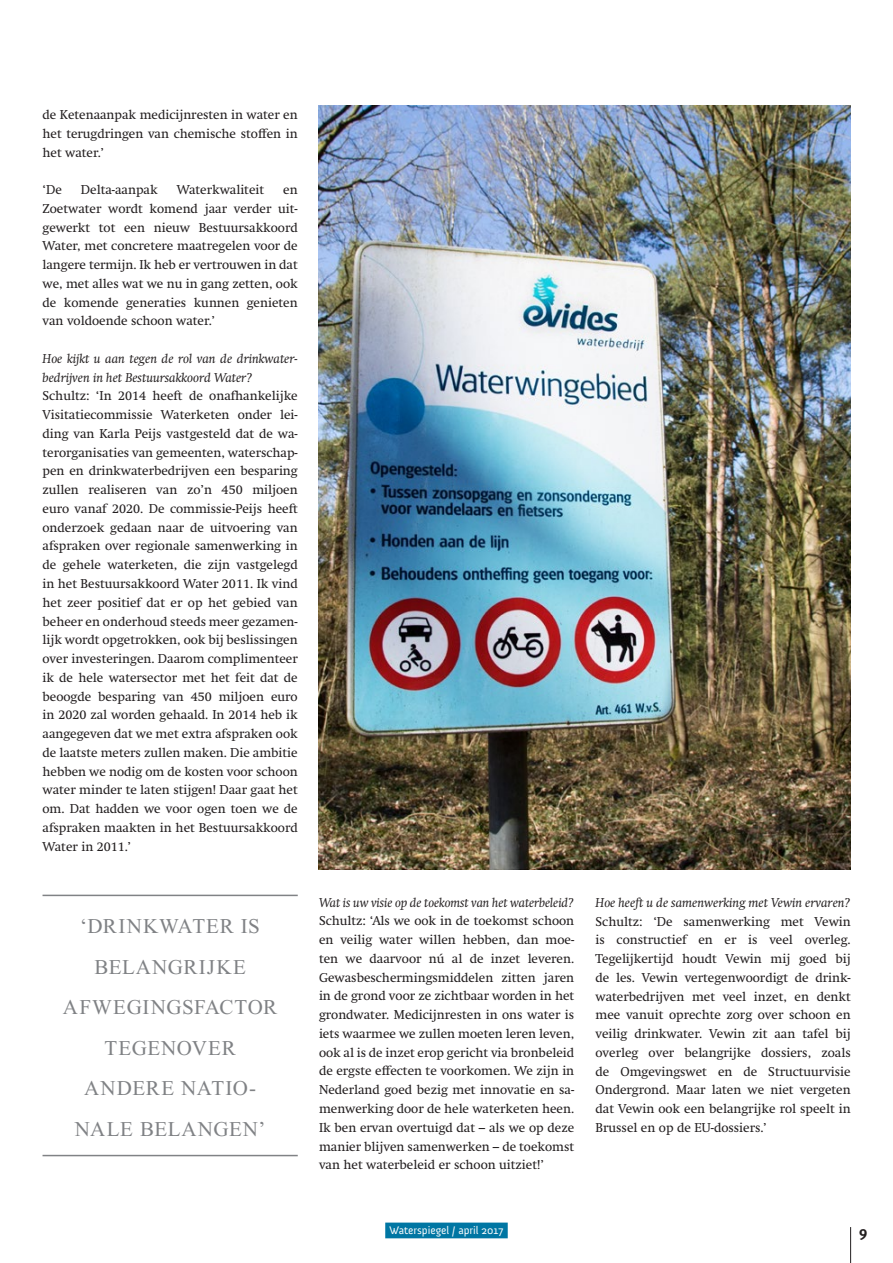
<style>
.page{position:relative;width:893px;height:1263px;background:#fff}
.page>*{position:absolute;margin:0;border:0;box-sizing:border-box;transform-origin:0 0}
.t1{font:21px/40.5px "Times New Roman";letter-spacing:.03em;color:#808285;text-align:center}
.t2{font:700 15px "Meta Plus";color:#231f20}
.t3{font:12.75px/18.8px "Swift";color:#231f20;text-align:justify}
.t4{font:italic 12.75px/18.8px "Swift";color:#231f20}
.t5{font:11.25px "Anivers";color:#fff}
</style>
<div class="page">
<hr style="left:850px;top:1227px;width:1px;height:36px;background:#231f20">
<div style="left:385px;top:1222px;width:123px;height:16px;background:#0076a3"></div>
<hr style="left:43px;top:895px;width:255px;height:1px;background:#808285">
<hr style="left:43px;top:1155px;width:255px;height:1px;background:#808285">
<img style="left:319px;top:105px;width:531px;height:764px">
<p class="t3" style="left:43px;top:105px;width:257px">de Ketenaanpak medicijnresten in water en het terugdringen van chemische stoffen in het water.’</p>
<p class="t3" style="left:43px;top:180px;width:21px">‘De</p>
<p class="t3" style="left:81px;top:180px;width:78px">Delta-aanpak</p>
<p class="t3" style="left:177px;top:180px;width:89px">Waterkwaliteit</p>
<p class="t3" style="left:43px;top:180px;width:257px;text-indent:241px">en Zoetwater wordt komend jaar verder uit&shy;gewerkt tot een nieuw Bestuursakkoord Water, met concretere maatregelen voor de langere termijn. Ik heb er vertrouwen in dat we, met alles wat we nu in gang zetten, ook de komende generaties kunnen genieten van voldoende schoon water.’</p>
<p class="t4" style="left:43px;top:349px;width:257px">Hoe kijkt u aan tegen de rol van de drinkwater&shy;bedrijven in het Bestuursakkoord Water?</p>
<p class="t3" style="left:43px;top:387px;width:257px">Schultz: ‘In 2014 heeft de onafhankelijke Visitatiecommissie Waterketen onder lei&shy;ding van Karla Peijs vastgesteld dat de wa&shy;terorganisaties van gemeenten, waterschap&shy;pen en drinkwaterbedrijven een besparing zullen realiseren van zo’n 450 miljoen euro vanaf 2020. De commissie-Peijs heeft onderzoek gedaan naar de uitvoering van afspraken over regionale samenwerking in de gehele waterketen, die zijn vastgelegd in het Bestuursakkoord Water 2011. Ik vind het zeer positief dat er op het gebied van beheer en onderhoud steeds meer gezamen&shy;lijk wordt opgetrokken, ook bij beslissingen over investeringen. Daarom complimenteer ik de hele watersector met het feit dat de beoogde besparing van 450 miljoen euro in 2020 zal worden gehaald. In 2014 heb ik aangegeven dat we met extra afspraken ook de laatste meters zullen maken. Die ambitie hebben we nodig om de kosten voor schoon water minder te laten stijgen! Daar gaat het om. Dat hadden we voor ogen toen we de afspraken maakten in het Bestuursakkoord Water in 2011.’</p>
<h1 class="t1" style="left:63px;top:906px;width:216px">‘DRINKWATER IS<br>BELANGRIJKE<br>AFWEGINGSFACTOR<br>TEGENOVER<br>ANDERE NATIO-<br>NALE BELANGEN’</h1>
<p class="t4" style="left:319px;top:893px;width:257px">Wat is uw visie op de toekomst van het waterbeleid?</p>
<p class="t3" style="left:319px;top:912px;width:257px">Schultz: ‘Als we ook in de toekomst schoon en veilig water willen hebben, dan moe&shy;ten we daarvoor nú al de inzet leveren.<br>Gewasbeschermingsmiddelen zitten jaren in de grond voor ze zichtbaar worden in het grondwater. Medicijnresten in ons water is iets waarmee we zullen moeten leren leven, ook al is de inzet erop gericht via bronbeleid de ergste effecten te voorkomen. We zijn in Nederland goed bezig met innovatie en sa&shy;menwerking door de hele waterketen heen.<br>Ik ben ervan overtuigd dat – als we op deze manier blijven samenwerken – de toekomst van het waterbeleid er schoon uitziet!’</p>
<p class="t4" style="left:595px;top:893px;width:257px">Hoe heeft u de samenwerking met Vewin ervaren?</p>
<p class="t3" style="left:595px;top:912px;width:257px">Schultz: ‘De samenwerking met Vewin is constructief en er is veel overleg.<br>Tegelijkertijd houdt Vewin mij goed bij de les. Vewin vertegenwoordigt de drink&shy;waterbedrijven met veel inzet, en denkt mee vanuit oprechte zorg over schoon en veilig drinkwater. Vewin zit aan tafel bij overleg over belangrijke dossiers, zoals de Omgevingswet en de Structuurvisie Ondergrond. Maar laten we niet vergeten dat Vewin ook een belangrijke rol speelt in Brussel en op de EU-dossiers.’</p>
<p class="t5" style="left:389px;top:1224px;width:115px">Waterspiegel / april 2017</p>
<p class="t2" style="left:859px;top:1223px;width:10px">9</p>
</div>
